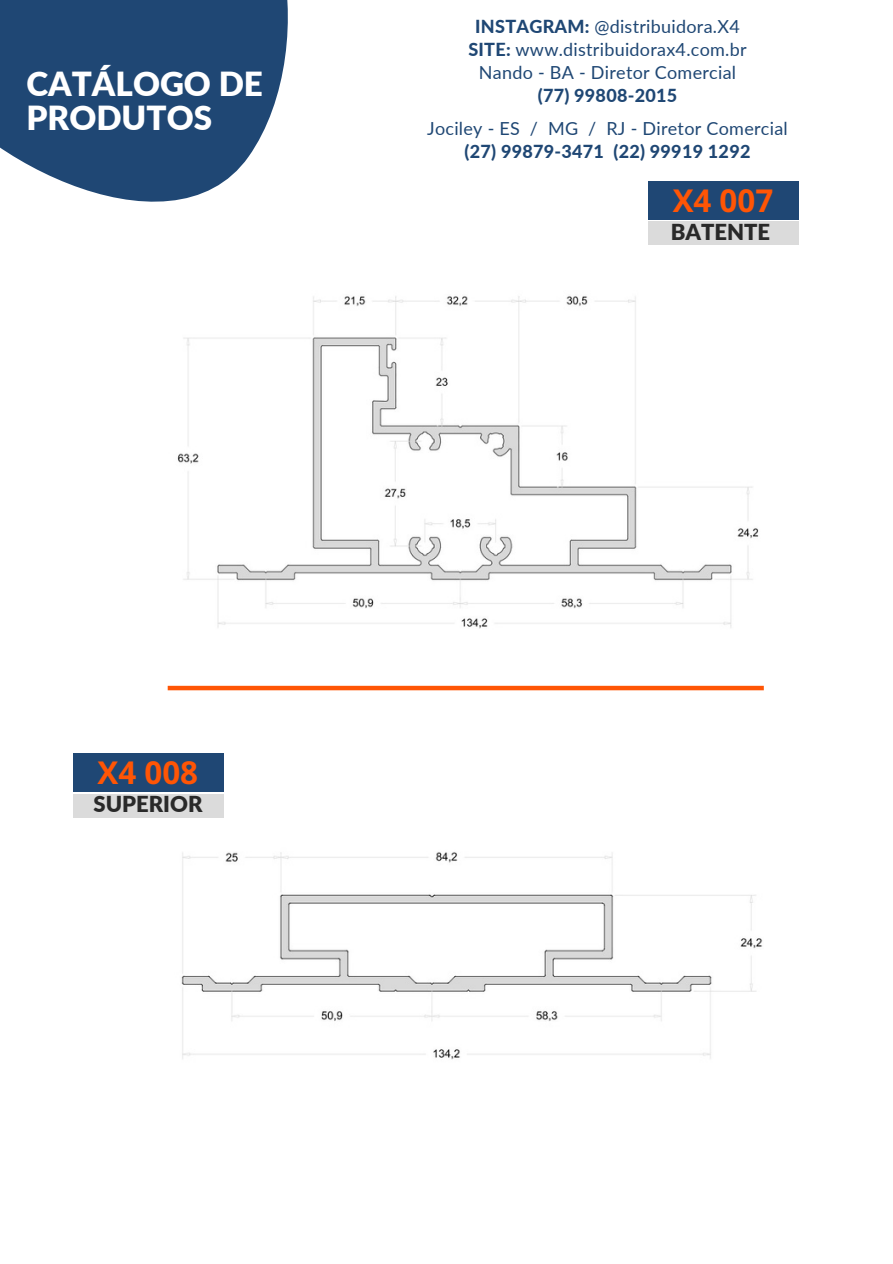
<style>
.page{position:relative;width:893px;height:1264px;background:#fff}
.page>*{position:absolute;margin:0;border:0;box-sizing:border-box;transform-origin:0 0}
.t1{font:900 33.15px "Lato";color:#fff}
.t2{font:700 31.35px "Open Sans";color:#ff5505}
.t3{font:900 22.05px "Lato";color:#292929}
.t4{font:18px "Lato";letter-spacing:.015em;color:#1f4774}
.t5{font:800 18px "Lato";letter-spacing:.015em;color:#1f4774}
.s1{font-weight:800}
</style>
<div class="page">
<svg style="left:0;top:0;width:288px;height:202px;background:#3c5f86"></svg>
<img style="left:177px;top:296px;width:582px;height:333px">
<img style="left:181px;top:852px;width:582px;height:208px">
<div style="left:168px;top:685px;width:595px;height:5px;background:#ff5505"></div>
<div style="left:647px;top:181px;width:151px;height:38px;background:#1f4774"></div>
<div style="left:647px;top:222px;width:151px;height:23px;background:#dbdbdb"></div>
<div style="left:73px;top:753px;width:150px;height:38px;background:#1f4774"></div>
<div style="left:73px;top:794px;width:150px;height:23px;background:#dbdbdb"></div>
<p class="t1" style="left:26px;top:63px;width:238px">CATÁLOGO DE</p>
<p class="t1" style="left:26px;top:97px;width:187px">PRODUTOS</p>
<p class="t4" style="left:475px;top:15px;width:266px"><span class="s1">INSTAGRAM:</span> @distribuidora.X4</p>
<p class="t4" style="left:468px;top:38px;width:280px"><span class="s1">SITE:</span> www.distribuidorax4.com.br</p>
<p class="t4" style="left:479px;top:61px;width:259px">Nando - BA - Diretor Comercial</p>
<p class="t5" style="left:537px;top:84px;width:141px">(77) 99808-2015</p>
<p class="t4" style="left:427px;top:117px;width:362px">Jociley - ES / MG / RJ - Diretor Comercial</p>
<p class="t5" style="left:464px;top:140px;width:287px">(27) 99879-3471 (22) 99919 1292</p>
<p class="t2" style="left:672px;top:178px;width:102px">X4 007</p>
<p class="t3" style="left:670px;top:218px;width:101px">BATENTE</p>
<p class="t2" style="left:98px;top:750px;width:102px">X4 008</p>
<p class="t3" style="left:93px;top:790px;width:110px">SUPERIOR</p>
</div>
